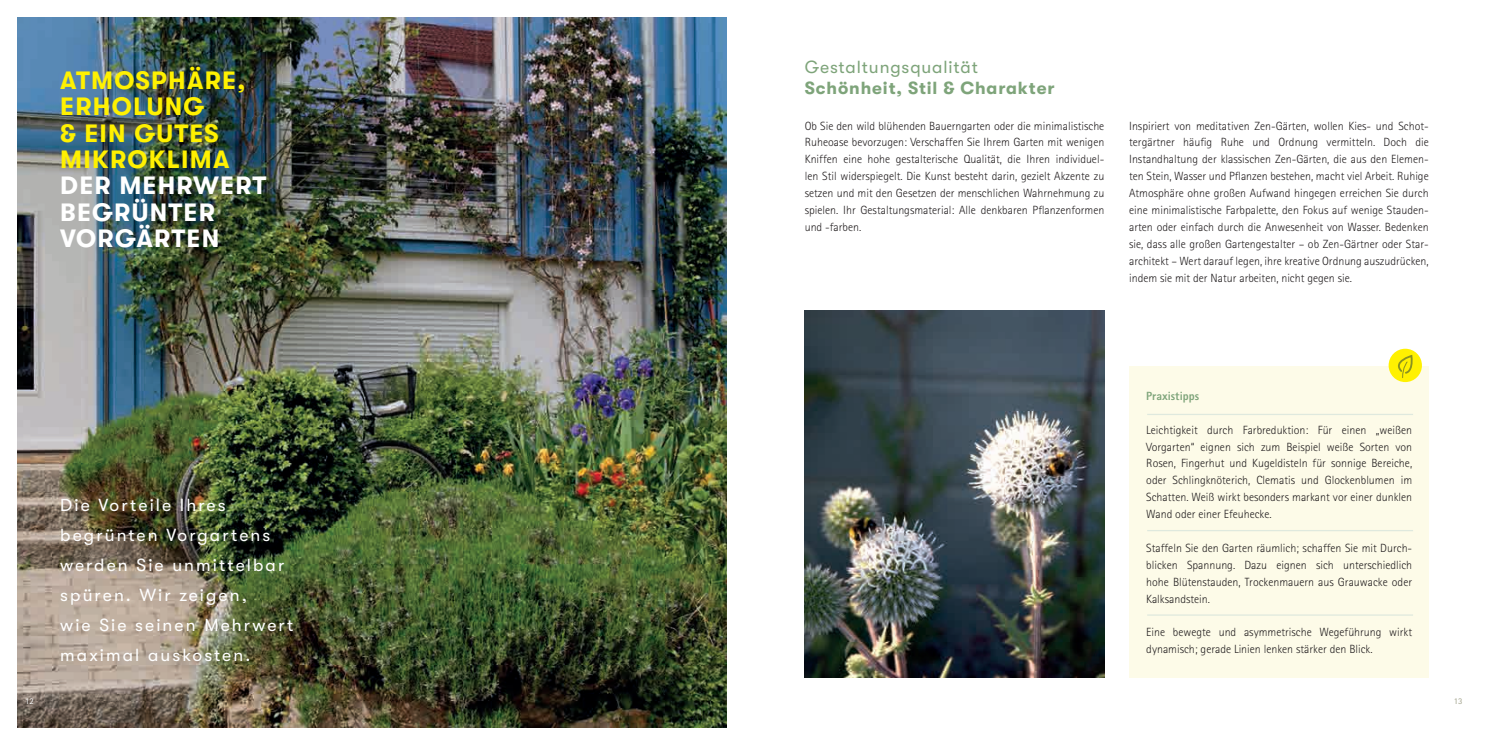
<style>
.page{position:relative;width:1489px;height:745px;background:#fff}
.page>*{position:absolute;margin:0;border:0;box-sizing:border-box;transform-origin:0 0}
.t1{font:700 25px/26.2px "GT Walsheim";letter-spacing:.05em;color:#fff101}
.t2{font:700 25px/26.2px "GT Walsheim";letter-spacing:.05em;color:#fff}
.t3{font:17.5px/30px "GT Walsheim";letter-spacing:.12em;color:#fff}
.t4{font:700 17.5px "GT Walsheim";letter-spacing:.05em;color:#7ea47a}
.t5{font:17.5px "GT Walsheim";letter-spacing:.05em;color:#7ea47a}
.t6{font:300 11.88px/16.9px "AT Rotis Sans Serif";color:#231f20;text-align:justify}
.t7{font:800 11.88px "AT Rotis Sans Serif";color:#7ea47a}
.t8{font:8.75px "AT Rotis Sans Serif";color:#fff}
.t9{font:8.75px "AT Rotis Sans Serif";color:#9e9f87}
</style>
<div class="page">
<img style="left:18px;top:18px;width:708px;height:708px">
<div style="left:1129px;top:366px;width:299px;height:311px;background:#fdfbe8"></div>
<img style="left:804px;top:311px;width:300px;height:366px">
<div style="left:1388px;top:348px;width:33px;height:34px;background:#fff101;border-radius:50%"></div>
<svg style="left:1391px;top:356px;width:21px;height:22px"></svg>
<hr style="left:1147px;top:413px;width:265px;height:2px;background:#dfe9de">
<hr style="left:1147px;top:529px;width:265px;height:2px;background:#dfe9de">
<hr style="left:1147px;top:614px;width:265px;height:1px;background:#dfe9de">
<h1 class="t1" style="left:60px;top:67px;width:187px">ATMOSPHÄRE,<br>ERHOLUNG<br>&amp; EIN GUTES<br>MIKROKLIMA</h1>
<h1 class="t2" style="left:60px;top:172px;width:207px">DER MEHRWERT<br>BEGRÜNTER<br>VORGÄRTEN</h1>
<h2 class="t3" style="left:60px;top:490px;width:235px">Die Vorteile Ihres begrünten Vorgartens werden Sie unmittelbar spüren. Wir zeigen,<br>wie Sie seinen Mehrwert maximal auskosten.</h2>
<h2 class="t5" style="left:804px;top:57px;width:175px">Gestaltungsqualität</h2>
<h2 class="t4" style="left:804px;top:78px;width:251px">Schönheit, Stil &amp; Charakter</h2>
<p class="t6" style="left:804px;top:117px;width:301px">Ob Sie den wild blühenden Bauerngarten oder die minimalistische Ruheoase bevorzugen: Verschaffen Sie Ihrem Garten mit wenigen Kniffen eine hohe gestalterische Qualität, die Ihren individuel&shy;len Stil widerspiegelt. Die Kunst besteht darin, gezielt Akzente zu setzen und mit den Gesetzen der menschlichen Wahrnehmung zu spielen. Ihr Gestaltungsmaterial: Alle denkbaren Pflanzenformen und -farben.</p>
<p class="t6" style="left:1129px;top:117px;width:301px">Inspiriert von meditativen Zen-Gärten, wollen Kies- und Schot&shy;tergärtner häufig Ruhe und Ordnung vermitteln. Doch die Instandhaltung der klassischen Zen-Gärten, die aus den Elemen&shy;ten Stein, Wasser und Pflanzen bestehen, macht viel Arbeit. Ruhige Atmosphäre ohne großen Aufwand hingegen erreichen Sie durch eine minimalistische Farbpalette, den Fokus auf wenige Stauden&shy;arten oder einfach durch die Anwesenheit von Wasser. Bedenken sie, dass alle großen Gartengestalter – ob Zen-Gärtner oder Star&shy;architekt – Wert darauf legen, ihre kreative Ordnung auszudrücken, indem sie mit der Natur arbeiten, nicht gegen sie.</p>
<p class="t7" style="left:1146px;top:388px;width:54px">Praxistipps</p>
<p class="t6" style="left:1146px;top:421px;width:267px">Leichtigkeit durch Farbreduktion: Für einen „weißen Vorgarten“ eignen sich zum Beispiel weiße Sorten von Rosen, Fingerhut und Kugeldisteln für sonnige Bereiche, oder Schlingknöterich, Clematis und Glockenblumen im Schatten. Weiß wirkt besonders markant vor einer dunklen Wand oder einer Efeuhecke.</p>
<p class="t6" style="left:1146px;top:539px;width:267px">Staffeln Sie den Garten räumlich; schaffen Sie mit Durch&shy;blicken Spannung. Dazu eignen sich unterschiedlich hohe Blütenstauden, Trockenmauern aus Grauwacke oder Kalksandstein.</p>
<p class="t6" style="left:1146px;top:623px;width:267px">Eine bewegte und asymmetrische Wegeführung wirkt dynamisch; gerade Linien lenken stärker den Blick.</p>
<p class="t8" style="left:25px;top:695px;width:10px">12</p>
<p class="t9" style="left:1453px;top:695px;width:10px">13</p>
</div>
